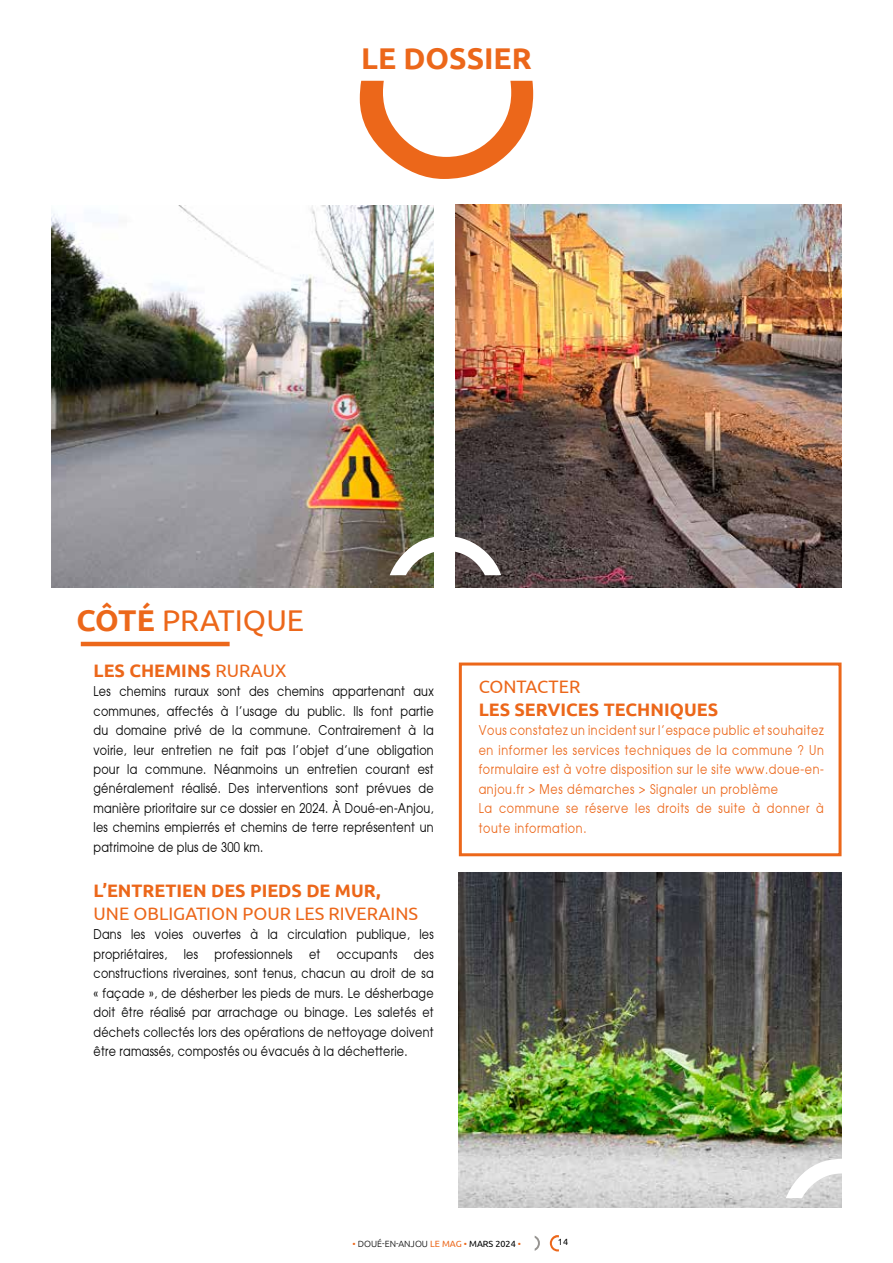
<style>
.page{position:relative;width:893px;height:1263px;background:#fff}
.page>*{position:absolute;margin:0;border:0;box-sizing:border-box;transform-origin:0 0}
.t1{font:30px "Ubuntu";color:#ec671a}
.t2{font:700 30px "Ubuntu";color:#ec671a}
.t3{font:700 18px "Ubuntu";color:#ec671a}
.t4{font:18px "Ubuntu";color:#ec671a}
.t5{font:13.5px/19.5px "Atilla Condensed Normal";letter-spacing:.02em;color:#000;text-align:justify}
.t6{font:13.5px/19.5px "Atilla Condensed Normal";letter-spacing:.05em;color:#ec671a}
.t7{font:300 9px "Ubuntu";color:#000}
.t8{font:9px "Ubuntu";color:#000}
.s1{font-weight:700}
.s2{font-weight:400}
.s3{font-weight:400;color:#ec671a}
</style>
<div class="page">
<img style="left:459px;top:872px;width:382px;height:336px">
<svg style="left:535px;top:1236px;width:5px;height:15px"></svg>
<svg style="left:550px;top:1235px;width:9px;height:16px"></svg>
<svg style="left:360px;top:81px;width:173px;height:98px"></svg>
<img style="left:51px;top:205px;width:383px;height:382px">
<img style="left:455px;top:205px;width:387px;height:382px">
<svg style="left:390px;top:536px;width:111px;height:39px"></svg>
<div style="left:459px;top:662px;width:382px;height:194px;border:3px solid #ec671a"></div>
<svg style="left:786px;top:1159px;width:56px;height:39px"></svg>
<hr style="left:81px;top:642px;width:149px;height:4px;background:#ec671a">
<h1 class="t2" style="left:361px;top:40px;width:172px">LE DOSSIER</h1>
<h1 class="t1" style="left:77px;top:602px;width:229px"><span class="s1">CÔTÉ</span> PRATIQUE</h1>
<h2 class="t3" style="left:94px;top:659px;width:194px">LES CHEMINS <span class="s2">RURAUX</span></h2>
<p class="t5" style="left:94px;top:681px;width:342px">Les chemins ruraux sont des chemins appartenant aux communes, affectés à l’usage du public. Ils font partie du domaine privé de la commune. Contrairement à la voirie, leur entretien ne fait pas l’objet d’une obligation pour la commune. Néanmoins un entretien courant est généralement réalisé. Des interventions sont prévues de manière prioritaire sur ce dossier en 2024. À Doué-en-Anjou, les chemins empierrés et chemins de terre représentent un patrimoine de plus de 300 km.</p>
<h2 class="t3" style="left:94px;top:880px;width:289px">L’ENTRETIEN DES PIEDS DE MUR,</h2>
<h2 class="t4" style="left:94px;top:902px;width:326px">UNE OBLIGATION POUR LES RIVERAINS</h2>
<p class="t5" style="left:94px;top:924px;width:342px">Dans les voies ouvertes à la circulation publique, les propriétaires, les professionnels et occupants des constructions riveraines, sont tenus, chacun au droit de sa « façade », de désherber les pieds de murs. Le désherbage doit être réalisé par arrachage ou binage. Les saletés et déchets collectés lors des opérations de nettoyage doivent être ramassés, compostés ou évacués à la déchetterie.</p>
<h2 class="t4" style="left:479px;top:676px;width:103px">CONTACTER</h2>
<h2 class="t3" style="left:479px;top:698px;width:241px">LES SERVICES TECHNIQUES</h2>
<p class="t6" style="left:479px;top:720px;width:347px">Vous constatez un incident sur l’espace public et souhaitez en informer les services techniques de la commune ? Un formulaire est à votre disposition sur le site www.doue-en&shy;anjou.fr &gt; Mes démarches &gt; Signaler un problème<br>La commune se réserve les droits de suite à donner à toute information.</p>
<p class="t7" style="left:353px;top:1238px;width:170px"><span class="s3">•</span> DOUÉ-EN-ANJOU <span class="s3">LE MAG •</span> <span class="s2">MARS 2024</span> <span class="s3">•</span></p>
<p class="t8" style="left:558px;top:1237px;width:12px">14</p>
</div>
